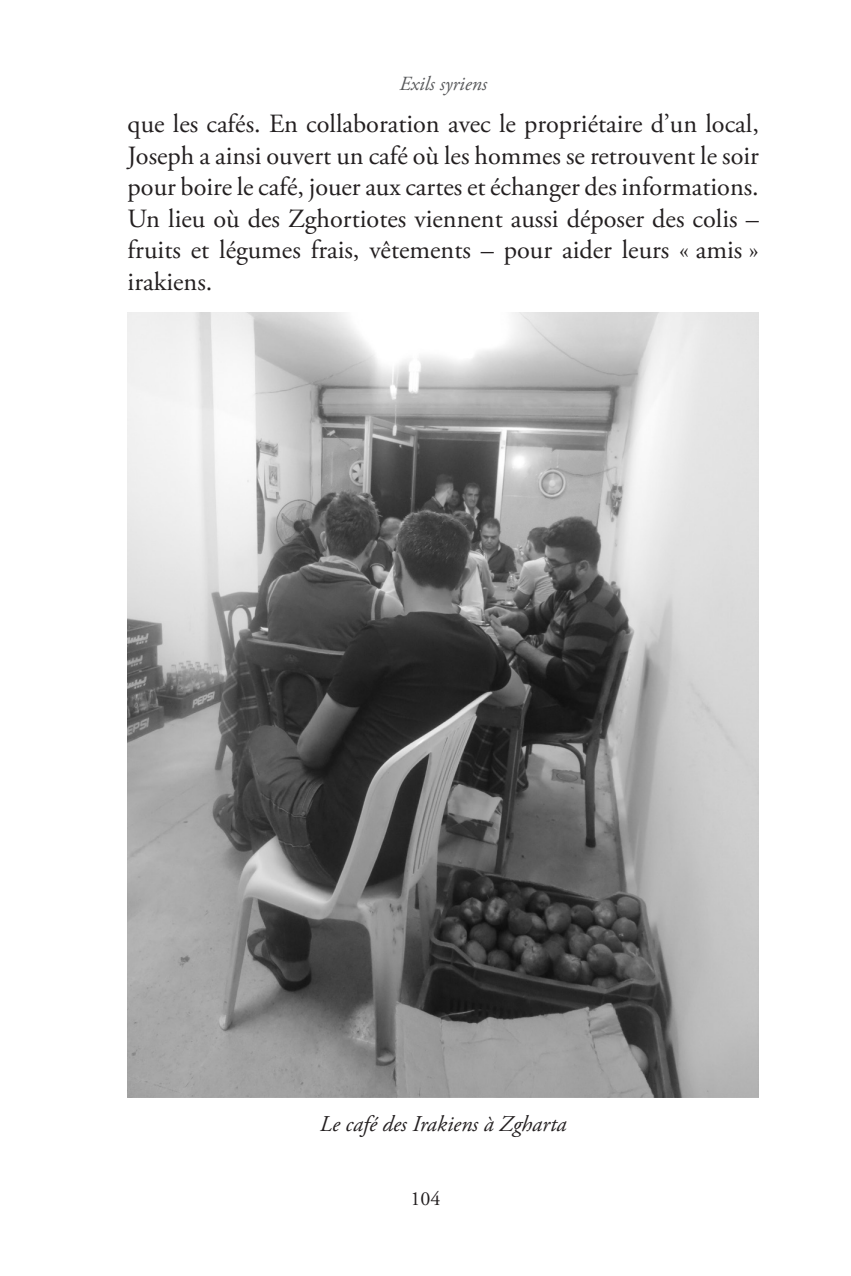
<style>
.page{position:relative;width:851px;height:1276px;background:#fff}
.page>*{position:absolute;margin:0;border:0;box-sizing:border-box;transform-origin:0 0}
.Paragraphe{font:26.25px/31.5px "Adobe Garamond Pro";color:#231f20;text-align:justify}
.t1{font:italic 22.5px "Adobe Garamond Pro";color:#231f20}
.t2{font:italic 20px "Adobe Garamond Pro";color:#57585a}
.t3{font:20px "Adobe Garamond Pro";color:#231f20}
</style>
<div class="page">
<img style="left:128px;top:313px;width:630px;height:784px">
<p class="t2" style="left:399px;top:71px;width:89px">Exils syriens</p>
<p class="Paragraphe" style="left:128px;top:109px;width:632px">que les cafés. En collaboration avec le propriétaire d’un local, Joseph a ainsi ouvert un café où les hommes se retrouvent le soir pour boire le café, jouer aux cartes et échanger des informations.<br>Un lieu où des Zghortiotes viennent aussi déposer des colis – fruits et légumes frais, vêtements – pour aider leurs « amis » irakiens.</p>
<p class="t1" style="left:320px;top:1110px;width:248px">Le café des Irakiens à Zgharta</p>
<p class="t3" style="left:410px;top:1186px;width:31px">104</p>
</div>
